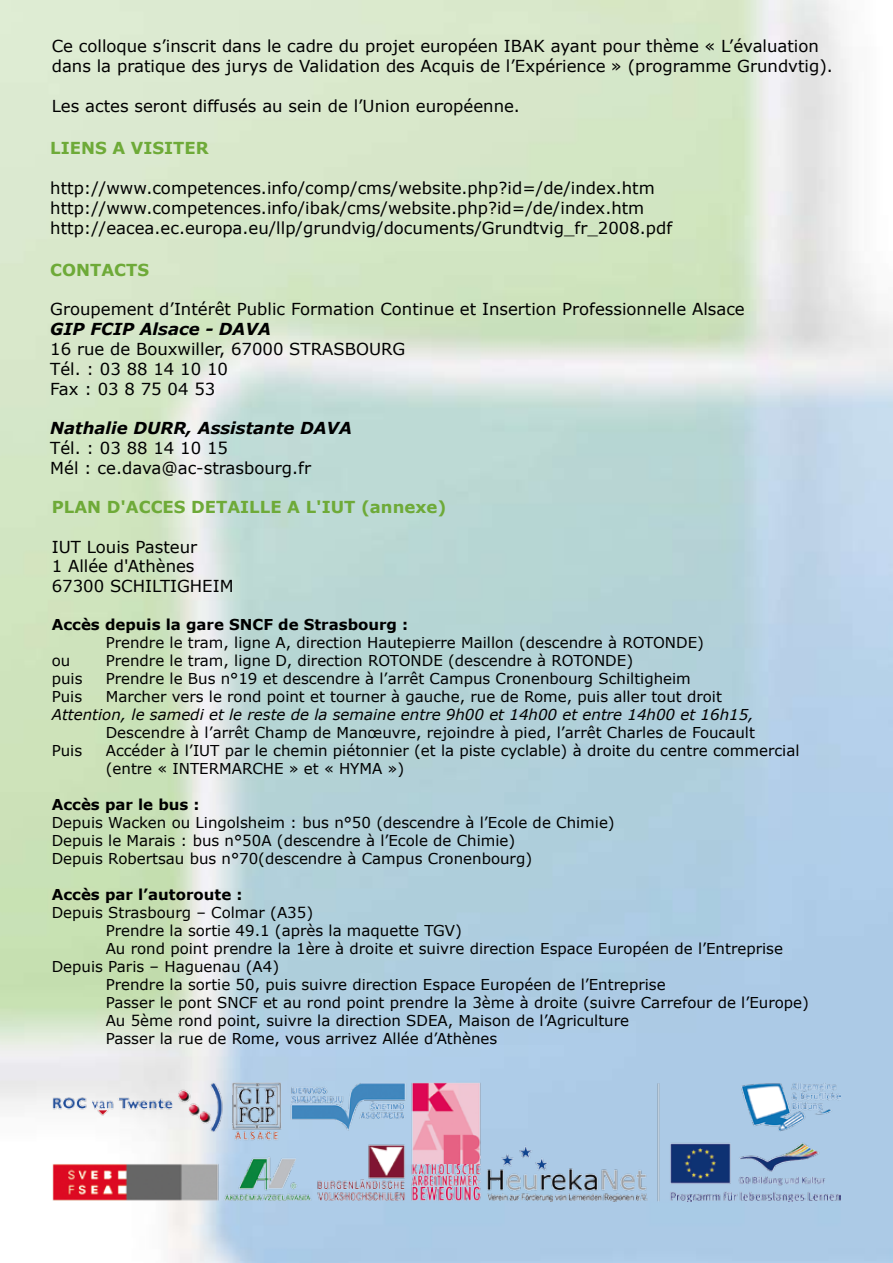
<style>
.page{position:relative;width:893px;height:1263px;background:#fff}
.page>*{position:absolute;margin:0;border:0;box-sizing:border-box;transform-origin:0 0}
.t1{font:16.5px/19.8px "Verdana";color:#000}
.t2{font:700 16.5px "Verdana";color:#6eaa38}
.t3{font:15px/18px "Verdana";color:#000}
.t4{font:italic 15px "Verdana";color:#000}
.t5{font:700 15px "Verdana";color:#000}
.s1{font-weight:700;font-style:italic}
.s2{font-weight:700}
</style>
<div class="page">
<img style="left:51px;top:1081px;width:790px;height:121px">
<p class="t1" style="left:52px;top:36px;width:783px">Ce colloque s’inscrit dans le cadre du projet européen IBAK ayant pour thème « L’évaluation dans la pratique des jurys de Validation des Acquis de l’Expérience » (programme Grundvtig).</p>
<p class="t1" style="left:52px;top:95px;width:470px">Les actes seront diffusés au sein de l’Union européenne.</p>
<p class="t2" style="left:50px;top:138px;width:160px">LIENS A VISITER</p>
<p class="t1" style="left:50px;top:177px;width:623px">http://www.competences.info/comp/cms/website.php?id=/de/index.htm http://www.competences.info/ibak/cms/website.php?id=/de/index.htm http://eacea.ec.europa.eu/llp/grundvig/documents/Grundtvig_fr_2008.pdf</p>
<p class="t2" style="left:50px;top:259px;width:100px">CONTACTS</p>
<p class="t1" style="left:50px;top:299px;width:696px">Groupement d’Intérêt Public Formation Continue et Insertion Professionnelle Alsace <span class="s1">GIP FCIP Alsace - DAVA<br></span>16 rue de Bouxwiller, 67000 STRASBOURG<br>Tél. : 03 88 14 10 10<br>Fax : 03 8 75 04 53</p>
<p class="t1" style="left:50px;top:418px;width:303px"><span class="s1">Nathalie DURR, Assistante DAVA<br></span>Tél. : 03 88 14 10 15<br>Mél : ce.dava@ac-strasbourg.fr</p>
<p class="t2" style="left:52px;top:496px;width:396px">PLAN D'ACCES DETAILLE A L'IUT (annexe)</p>
<p class="t1" style="left:52px;top:536px;width:183px">IUT Louis Pasteur<br>1 Allée d'Athènes<br>67300 SCHILTIGHEIM</p>
<p class="t5" style="left:52px;top:615px;width:358px">Accès depuis la gare SNCF de Strasbourg :</p>
<p class="t3" style="left:106px;top:633px;width:600px">Prendre le tram, ligne A, direction Hautepierre Maillon (descendre à ROTONDE)</p>
<p class="t3" style="left:52px;top:651px;width:20px">ou</p>
<p class="t3" style="left:106px;top:651px;width:529px">Prendre le tram, ligne D, direction ROTONDE (descendre à ROTONDE)</p>
<p class="t3" style="left:52px;top:669px;width:32px">puis</p>
<p class="t3" style="left:106px;top:669px;width:587px">Prendre le Bus n°19 et descendre à l’arrêt Campus Cronenbourg Schiltigheim</p>
<p class="t3" style="left:52px;top:687px;width:32px">Puis</p>
<p class="t3" style="left:106px;top:687px;width:618px">Marcher vers le rond point et tourner à gauche, rue de Rome, puis aller tout droit</p>
<p class="t4" style="left:52px;top:705px;width:703px">Attention, le samedi et le reste de la semaine entre 9h00 et 14h00 et entre 14h00 et 16h15,</p>
<p class="t3" style="left:106px;top:723px;width:651px">Descendre à l’arrêt Champ de Manœuvre, rejoindre à pied, l’arrêt Charles de Foucault</p>
<p class="t3" style="left:52px;top:741px;width:32px">Puis</p>
<p class="t3" style="left:106px;top:741px;width:695px">Accéder à l’IUT par le chemin piétonnier (et la piste cyclable) à droite du centre commercial (entre « INTERMARCHE » et « HYMA »)</p>
<p class="t3" style="left:52px;top:795px;width:564px"><span class="s2">Accès par le bus :<br></span>Depuis Wacken ou Lingolsheim : bus n°50 (descendre à l’Ecole de Chimie)<br>Depuis le Marais : bus n°50A (descendre à l’Ecole de Chimie)<br>Depuis Robertsau bus n°70(descendre à Campus Cronenbourg)</p>
<p class="t5" style="left:52px;top:885px;width:192px">Accès par l’autoroute :</p>
<p class="t3" style="left:52px;top:903px;width:263px">Depuis Strasbourg – Colmar (A35)</p>
<p class="t3" style="left:106px;top:921px;width:358px">Prendre la sortie 49.1 (après la maquette TGV)</p>
<p class="t3" style="left:106px;top:939px;width:679px">Au rond point prendre la 1ère à droite et suivre direction Espace Européen de l’Entreprise</p>
<p class="t3" style="left:52px;top:957px;width:229px">Depuis Paris – Haguenau (A4)</p>
<p class="t3" style="left:106px;top:975px;width:561px">Prendre la sortie 50, puis suivre direction Espace Européen de l’Entreprise</p>
<p class="t3" style="left:106px;top:993px;width:705px">Passer le pont SNCF et au rond point prendre la 3ème à droite (suivre Carrefour de l’Europe)</p>
<p class="t3" style="left:106px;top:1011px;width:525px">Au 5ème rond point, suivre la direction SDEA, Maison de l’Agriculture</p>
<p class="t3" style="left:106px;top:1029px;width:393px">Passer la rue de Rome, vous arrivez Allée d’Athènes</p>
</div>
